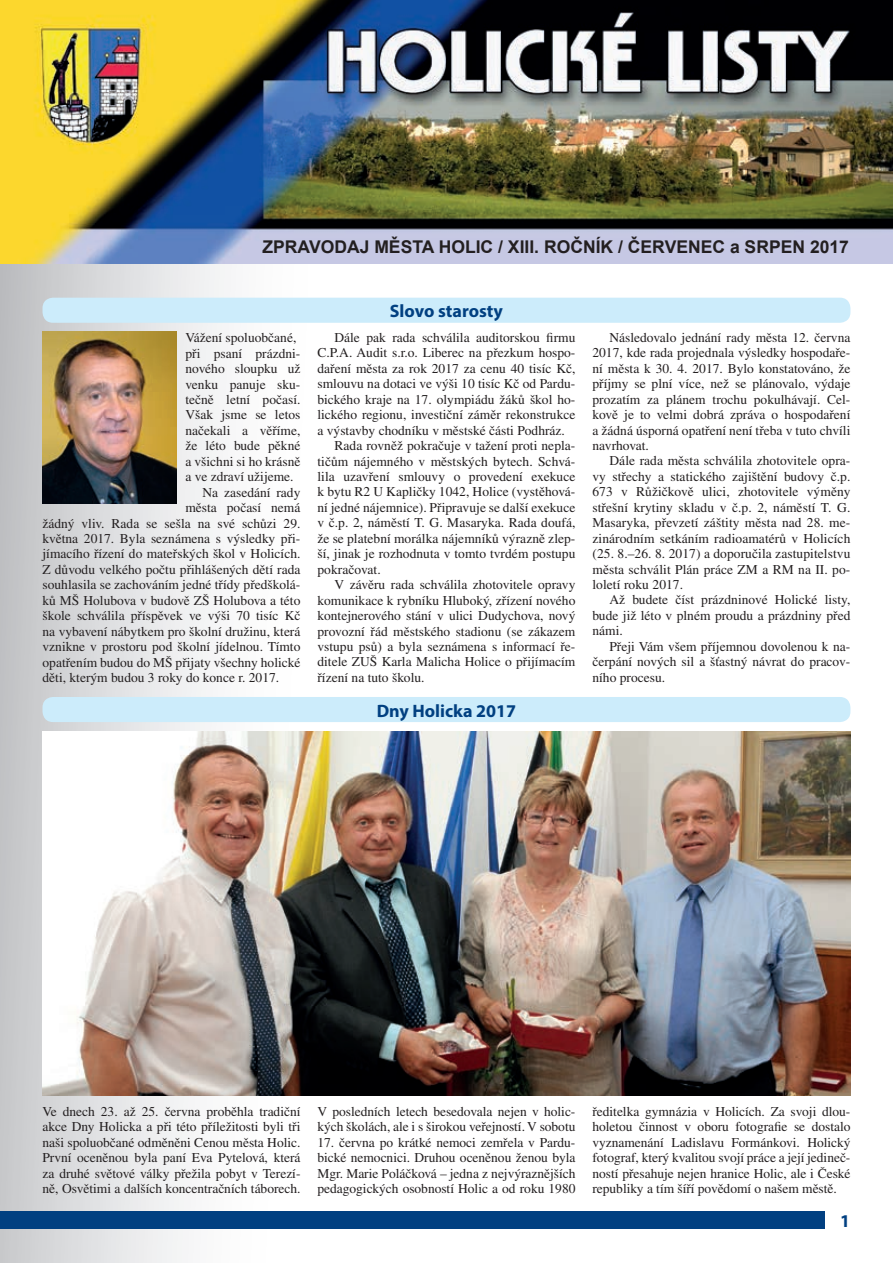
<style>
.page{position:relative;width:893px;height:1263px;background:#fff}
.page>*{position:absolute;margin:0;border:0;box-sizing:border-box;transform-origin:0 0}
.t1{font:700 18px "Myriad Pro";color:#014081}
.t2{font:700 17.55px "Arial";color:#231f20}
.t3{font:13.5px/15.5px "Times CE";color:#231f20;text-align:justify}
</style>
<div class="page">
<div style="left:0;top:236px;width:308px;height:1027px;background:linear-gradient(to right,#c7c8ca,#fff)"></div>
<div style="left:0;top:1212px;width:825px;height:17px;background:#014081"></div>
<img style="left:43px;top:332px;width:134px;height:171px">
<div style="left:43px;top:298px;width:807px;height:25px;background:#ccecfb;border-radius:10px"></div>
<div style="left:43px;top:697px;width:807px;height:25px;background:#ccecfb;border-radius:10px"></div>
<img style="left:43px;top:732px;width:807px;height:364px">
<img style="left:0;top:0;width:893px;height:264px">
<p class="t2" style="left:263px;top:234px;width:588px">ZPRAVODAJ MĚSTA HOLIC / XIII. ROČNÍK / ČERVENEC a SRPEN 2017</p>
<p class="t3" style="left:185px;top:330px;width:112px">Vážení spoluobčané,</p>
<p class="t3" style="left:185px;top:345px;width:117px">při psaní prázdni-</p>
<p class="t3" style="left:185px;top:361px;width:117px">nového sloupku už</p>
<p class="t3" style="left:185px;top:376px;width:117px">venku panuje sku-</p>
<p class="t3" style="left:185px;top:391px;width:117px">tečně letní počasí.</p>
<p class="t3" style="left:185px;top:407px;width:117px">Však jsme se letos</p>
<p class="t3" style="left:185px;top:422px;width:117px">načekali a věříme,</p>
<p class="t3" style="left:185px;top:438px;width:117px">že léto bude pěkné</p>
<p class="t3" style="left:185px;top:453px;width:117px">a všichni si ho krásně</p>
<p class="t3" style="left:185px;top:469px;width:110px">a ve zdraví užijeme.</p>
<p class="t3" style="left:202px;top:484px;width:100px">Na zasedání rady</p>
<p class="t3" style="left:185px;top:500px;width:117px">města počasí nemá</p>
<p class="t3" style="left:43px;top:515px;width:259px">žádný vliv. Rada se sešla na své schůzi 29.</p>
<p class="t3" style="left:43px;top:530px;width:259px">května 2017. Byla seznámena s výsledky při-</p>
<p class="t3" style="left:43px;top:546px;width:259px">jímacího řízení do mateřských škol v Holicích.</p>
<p class="t3" style="left:43px;top:561px;width:259px">Z důvodu velkého počtu přihlášených dětí rada</p>
<p class="t3" style="left:43px;top:577px;width:259px">souhlasila se zachováním jedné třídy předškolá-</p>
<p class="t3" style="left:43px;top:592px;width:259px">ků MŠ Holubova v budově ZŠ Holubova a této</p>
<p class="t3" style="left:43px;top:608px;width:259px">škole schválila příspěvek ve výši 70 tisíc Kč</p>
<p class="t3" style="left:43px;top:623px;width:259px">na vybavení nábytkem pro školní družinu, která</p>
<p class="t3" style="left:43px;top:639px;width:259px">vznikne v prostoru pod školní jídelnou. Tímto</p>
<p class="t3" style="left:43px;top:654px;width:259px">opatřením budou do MŠ přijaty všechny holické</p>
<p class="t3" style="left:43px;top:669px;width:238px">děti, kterým budou 3 roky do konce r. 2017.</p>
<h1 class="t1" style="left:390px;top:300px;width:115px">Slovo starosty</h1>
<p class="t3" style="left:334px;top:330px;width:242px">Dále pak rada schválila auditorskou firmu</p>
<p class="t3" style="left:317px;top:345px;width:259px">C.P.A. Audit s.r.o. Liberec na přezkum hospo-</p>
<p class="t3" style="left:317px;top:360px;width:259px">daření města za rok 2017 za cenu 40 tisíc Kč,</p>
<p class="t3" style="left:317px;top:376px;width:259px">smlouvu na dotaci ve výši 10 tisíc Kč od Pardu-</p>
<p class="t3" style="left:317px;top:391px;width:259px">bického kraje na 17. olympiádu žáků škol ho-</p>
<p class="t3" style="left:317px;top:407px;width:259px">lického regionu, investiční záměr rekonstrukce</p>
<p class="t3" style="left:317px;top:422px;width:249px">a výstavby chodníku v městské části Podhráz.</p>
<p class="t3" style="left:334px;top:438px;width:242px">Rada rovněž pokračuje v tažení proti nepla-</p>
<p class="t3" style="left:317px;top:453px;width:259px">tičům nájemného v městských bytech. Schvá-</p>
<p class="t3" style="left:317px;top:469px;width:259px">lila uzavření smlouvy o provedení exekuce</p>
<p class="t3" style="left:317px;top:484px;width:259px">k bytu R2 U Kapličky 1042, Holice (vystěhová-</p>
<p class="t3" style="left:317px;top:499px;width:259px">ní jedné nájemnice). Připravuje se další exekuce</p>
<p class="t3" style="left:317px;top:515px;width:259px">v č.p. 2, náměstí T. G. Masaryka. Rada doufá,</p>
<p class="t3" style="left:317px;top:530px;width:259px">že se platební morálka nájemníků výrazně zlep-</p>
<p class="t3" style="left:317px;top:546px;width:259px">ší, jinak je rozhodnuta v tomto tvrdém postupu</p>
<p class="t3" style="left:317px;top:561px;width:65px">pokračovat.</p>
<p class="t3" style="left:334px;top:577px;width:242px">V závěru rada schválila zhotovitele opravy</p>
<p class="t3" style="left:317px;top:592px;width:259px">komunikace k rybníku Hluboký, zřízení nového</p>
<p class="t3" style="left:317px;top:608px;width:259px">kontejnerového stání v ulici Dudychova, nový</p>
<p class="t3" style="left:317px;top:623px;width:259px">provozní řád městského stadionu (se zákazem</p>
<p class="t3" style="left:317px;top:638px;width:259px">vstupu psů) a byla seznámena s informací ře-</p>
<p class="t3" style="left:317px;top:654px;width:259px">ditele ZUŠ Karla Malicha Holice o přijímacím</p>
<p class="t3" style="left:317px;top:669px;width:109px">řízení na tuto školu.</p>
<h1 class="t1" style="left:377px;top:699px;width:141px">Dny Holicka 2017</h1>
<p class="t3" style="left:592px;top:329px;width:259px;text-indent:17px">Následovalo jednání rady města 12. června 2017, kde rada projednala výsledky hospodaře&shy;ní města k 30. 4. 2017. Bylo konstatováno, že příjmy se plní více, než se plánovalo, výdaje prozatím za plánem trochu pokulhávají. Cel&shy;kově je to velmi dobrá zpráva o hospodaření a žádná úsporná opatření není třeba v tuto chvíli navrhovat.</p>
<p class="t3" style="left:592px;top:453px;width:259px;text-indent:17px">Dále rada města schválila zhotovitele opra&shy;vy střechy a statického zajištění budovy č.p.<br>673 v Růžičkově ulici, zhotovitele výměny střešní krytiny skladu v č.p. 2, náměstí T. G.<br>Masaryka, převzetí záštity města nad 28. me&shy;zinárodním setkáním radioamatérů v Holicích (25. 8.–26. 8. 2017) a doporučila zastupitelstvu města schválit Plán práce ZM a RM na II. po&shy;loletí roku 2017.</p>
<p class="t3" style="left:592px;top:592px;width:259px;text-indent:17px">Až budete číst prázdninové Holické listy, bude již léto v plném proudu a prázdniny před námi.</p>
<p class="t3" style="left:592px;top:638px;width:259px;text-indent:17px">Přeji Vám všem příjemnou dovolenou k na&shy;čerpání nových sil a šťastný návrat do pracov&shy;ního procesu.</p>
<p class="t3" style="left:43px;top:1103px;width:259px">Ve dnech 23. až 25. června proběhla tradiční akce Dny Holicka a při této příležitosti byli tři naši spoluobčané odměněni Cenou města Holic.<br>První oceněnou byla paní Eva Pytelová, která za druhé světové války přežila pobyt v Terezí&shy;ně, Osvětimi a dalších koncentračních táborech.</p>
<p class="t3" style="left:317px;top:1103px;width:259px">V posledních letech besedovala nejen v holic&shy;kých školách, ale i s širokou veřejností. V sobotu</p>
<p class="t3" style="left:317px;top:1134px;width:259px">17. června po krátké nemoci zemřela v Pardu&shy;bické nemocnici. Druhou oceněnou ženou byla Mgr. Marie Poláčková – jedna z nejvýraznějších pedagogických osobností Holic a od roku 1980</p>
<p class="t3" style="left:592px;top:1103px;width:259px">ředitelka gymnázia v Holicích. Za svoji dlou&shy;holetou činnost v oboru fotografie se dostalo vyznamenání Ladislavu Formánkovi. Holický fotograf, který kvalitou svojí práce a její jedineč&shy;ností přesahuje nejen hranice Holic, ale i České republiky a tím šíří povědomí o našem městě.</p>
<h1 class="t1" style="left:840px;top:1209px;width:11px">1</h1>
</div>
